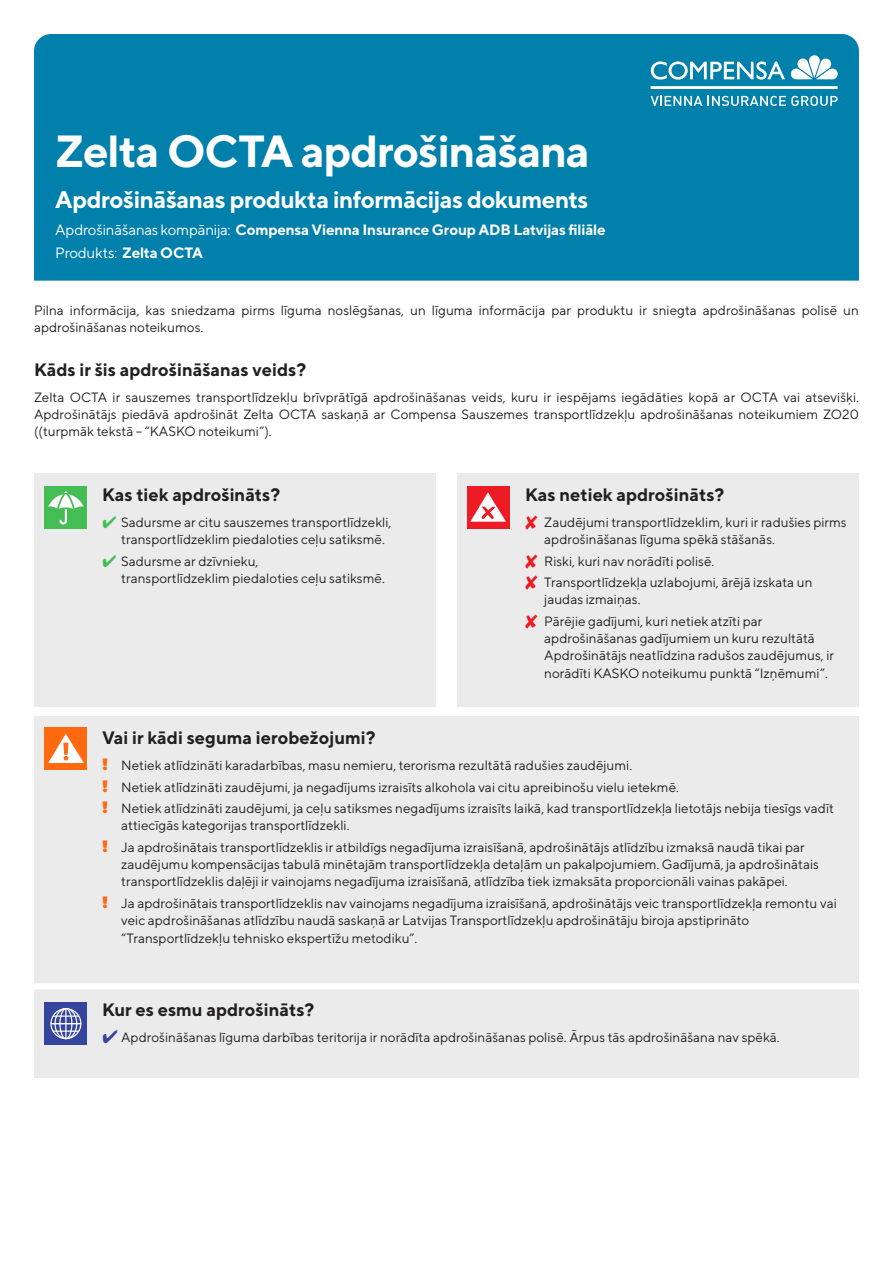
<style>
.page{position:relative;width:893px;height:1263px;background:#fff}
.page>*{position:absolute;margin:0;border:0;box-sizing:border-box;transform-origin:0 0}
.t1{font:700 45px "TT Norms";letter-spacing:-.025em;color:#fff}
.t2{font:700 24px "TT Norms";letter-spacing:-.025em;color:#fff}
.Prod2{font:700 18px "TT Norms";color:#231f20}
.t3{font:700 15px "TT Norms";letter-spacing:-.015em;color:#fff}
.t4{font:15px "TT Norms";letter-spacing:-.02em;color:#fff}
.Pamat_prod{font:13.5px/17.2px "TT Norms";color:#231f20}
.s1{font-weight:400}
.s2{font-weight:700}
.s3{font-weight:800;font-size:16.5px;color:#ff6a10}
</style>
<div class="page">
<div style="left:34px;top:473px;width:402px;height:234px;background:#ebebeb"></div>
<div style="left:457px;top:473px;width:402px;height:234px;background:#ebebeb"></div>
<div style="left:34px;top:716px;width:825px;height:362px;background:#ebebeb"></div>
<div style="left:34px;top:34px;width:825px;height:247px;background:#0080ab"></div>
<div style="left:45px;top:486px;width:42px;height:42px;background:#43bd54"></div>
<svg style="left:48px;top:491px;width:36px;height:33px"></svg>
<div style="left:467px;top:486px;width:42px;height:42px;background:#ed1c24"></div>
<svg style="left:470px;top:492px;width:36px;height:30px"></svg>
<div style="left:45px;top:727px;width:42px;height:43px;background:#ff6a10"></div>
<svg style="left:48px;top:734px;width:36px;height:29px"></svg>
<svg style="left:45px;top:1002px;width:42px;height:43px"></svg>
<div style="left:50px;top:1008px;width:31px;height:31px;border:1px solid #fff;border-radius:50%"></div>
<hr style="left:65px;top:1009px;width:2px;height:29px;background:#fff">
<div style="left:59px;top:1008px;width:13px;height:31px;border:1px solid #fff;border-radius:50%"></div>
<hr style="left:51px;top:1023px;width:30px;height:1px;background:#fff">
<hr style="left:53px;top:1015px;width:26px;height:2px;background:#fff">
<hr style="left:53px;top:1030px;width:26px;height:2px;background:#fff">
<div style="left:54px;top:1008px;width:23px;height:31px;border:1px solid #fff;border-radius:50%"></div>
<hr style="left:651px;top:86px;width:187px;height:3px;background:#fff">
<svg style="left:651px;top:96px;width:51px;height:10px"></svg>
<svg style="left:708px;top:96px;width:130px;height:10px"></svg>
<svg style="left:651px;top:61px;width:134px;height:19px"></svg>
<svg style="left:791px;top:55px;width:47px;height:24px"></svg>
<div style="left:34px;top:983px;width:825px;height:6px;background:#fff"></div>
<p class="t1" style="left:55px;top:122px;width:536px">Zelta OCTA apdrošināšana</p>
<p class="t2" style="left:55px;top:185px;width:535px">Apdrošināšanas produkta informācijas dokuments</p>
<p class="t3" style="left:55px;top:220px;width:552px"><span class="s1">Apdrošināšanas kompānija:</span> Compensa Vienna Insurance Group ADB Latvijas filiāle</p>
<p class="t4" style="left:55px;top:244px;width:149px">Produkts: <span class="s2">Zelta OCTA</span></p>
<p class="Pamat_prod" style="left:34px;top:301px;width:826px">Pilna informācija, kas sniedzama pirms līguma noslēgšanas, un līguma informācija par produktu ir sniegta apdrošināšanas polisē un apdrošināšanas noteikumos.</p>
<p class="Prod2" style="left:34px;top:358px;width:274px">Kāds ir šis apdrošināšanas veids?</p>
<p class="Pamat_prod" style="left:34px;top:388px;width:826px;text-align:justify">Zelta OCTA ir sauszemes transportlīdzekļu brīvprātīgā apdrošināšanas veids, kuru ir iespējams iegādāties kopā ar OCTA vai atsevišķi.<br>Apdrošinātājs piedāvā apdrošināt Zelta OCTA saskaņā ar Compensa Sauszemes transportlīdzekļu apdrošināšanas noteikumiem ZO20 ((turpmāk tekstā – “KASKO noteikumi”).</p>
<p class="Prod2" style="left:102px;top:483px;width:180px">Kas tiek apdrošināts?</p>
<p class="Pamat_prod" style="left:121px;top:513px;width:272px">Sadursme ar citu sauszemes transportlīdzekli, transportlīdzeklim piedaloties ceļu satiksmē.</p>
<p class="Pamat_prod" style="left:121px;top:552px;width:265px">Sadursme ar dzīvnieku,<br>transportlīdzeklim piedaloties ceļu satiksmē.</p>
<p class="Prod2" style="left:525px;top:483px;width:201px">Kas netiek apdrošināts?</p>
<p class="Pamat_prod" style="left:544px;top:513px;width:304px">Zaudējumi transportlīdzeklim, kuri ir radušies pirms apdrošināšanas līguma spēkā stāšanās.</p>
<p class="Pamat_prod" style="left:544px;top:552px;width:172px">Riski, kuri nav norādīti polisē.</p>
<p class="Pamat_prod" style="left:544px;top:573px;width:270px">Transportlīdzekļa uzlabojumi, ārējā izskata un jaudas izmaiņas.</p>
<p class="Pamat_prod" style="left:544px;top:612px;width:291px">Pārējie gadījumi, kuri netiek atzīti par apdrošināšanas gadījumiem un kuru rezultātā Apdrošinātājs neatlīdzina radušos zaudējumus, ir norādīti KASKO noteikumu punktā “Izņēmumi”.</p>
<p class="Prod2" style="left:102px;top:727px;width:275px">Vai ir kādi seguma ierobežojumi?</p>
<p class="Pamat_prod" style="left:102px;top:756px;width:532px"><span class="s3">!</span> Netiek atlīdzināti karadarbības, masu nemieru, terorisma rezultātā radušies zaudējumi.</p>
<p class="Pamat_prod" style="left:102px;top:778px;width:578px"><span class="s3">!</span> Netiek atlīdzināti zaudējumi, ja negadījums izraisīts alkohola vai citu apreibinošu vielu ietekmē.</p>
<p class="Pamat_prod" style="left:121px;top:799px;width:714px;text-indent:-19px"><span class="s3">!</span> Netiek atlīdzināti zaudējumi, ja ceļu satiksmes negadījums izraisīts laikā, kad transportlīdzekļa lietotājs nebija tiesīgs vadīt attiecīgās kategorijas transportlīdzekli.</p>
<p class="Pamat_prod" style="left:121px;top:838px;width:699px;text-indent:-19px"><span class="s3">!</span> Ja apdrošinātais transportlīdzeklis ir atbildīgs negadījuma izraisīšanā, apdrošinātājs atlīdzību izmaksā naudā tikai par zaudējumu kompensācijas tabulā minētajām transportlīdzekļa detaļām un pakalpojumiem. Gadījumā, ja apdrošinātais transportlīdzeklis daļēji ir vainojams negadījuma izraisīšanā, atlīdzība tiek izmaksāta proporcionāli vainas pakāpei.</p>
<p class="Pamat_prod" style="left:121px;top:894px;width:717px;text-indent:-19px"><span class="s3">!</span> Ja apdrošinātais transportlīdzeklis nav vainojams negadījuma izraisīšanā, apdrošinātājs veic transportlīdzekļa remontu vai veic apdrošināšanas atlīdzību naudā saskaņā ar Latvijas Transportlīdzekļu apdrošinātāju biroja apstiprināto “Transportlīdzekļu tehnisko ekspertīžu metodiku”.</p>
<p class="Prod2" style="left:102px;top:998px;width:214px">Kur es esmu apdrošināts?</p>
<p class="Pamat_prod" style="left:121px;top:1028px;width:660px">Apdrošināšanas līguma darbības teritorija ir norādīta apdrošināšanas polisē. Ārpus tās apdrošināšana nav spēkā.</p>
</div>
